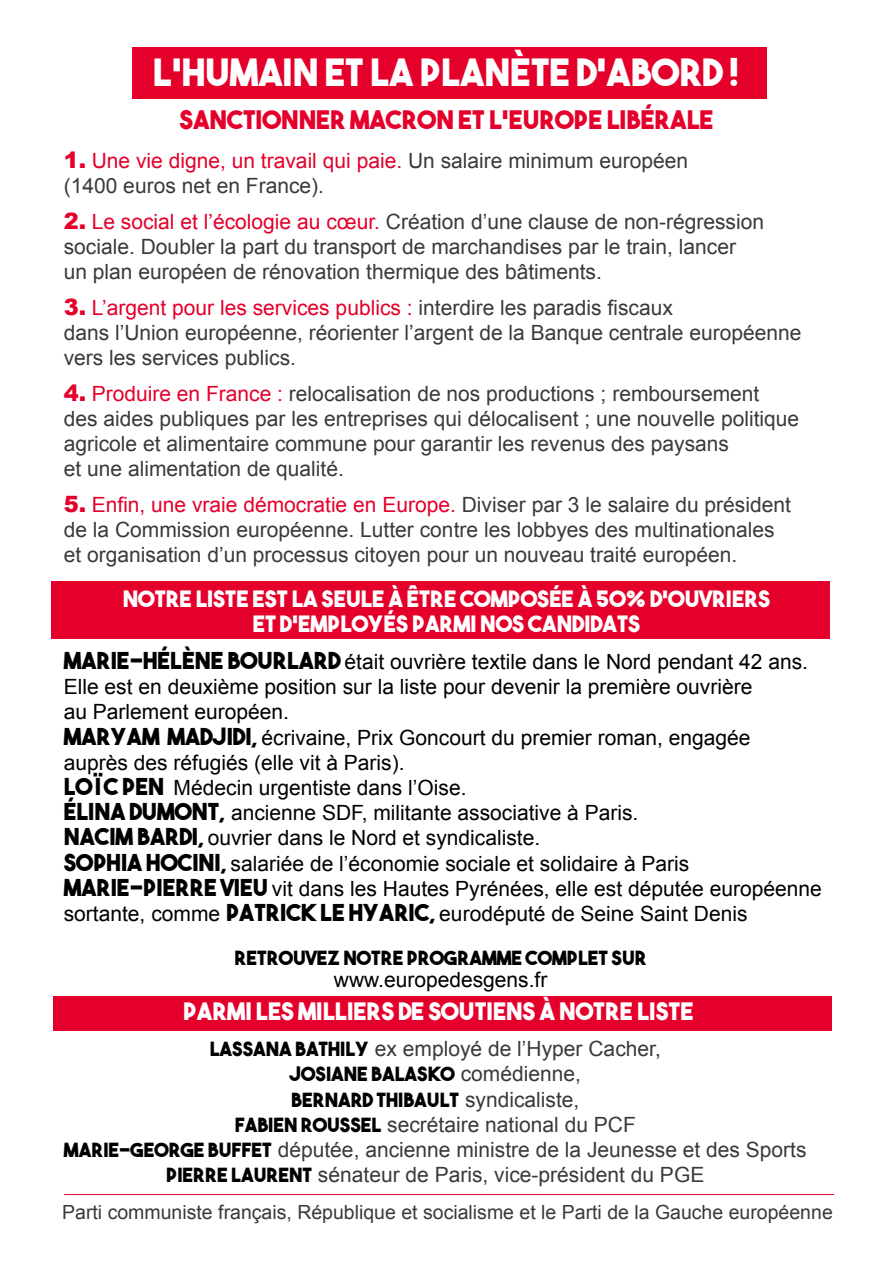
<style>
.page{position:relative;width:893px;height:1263px;background:#fff}
.page>*{position:absolute;margin:0;border:0;box-sizing:border-box;transform-origin:0 0}
.t1{font:37.5px "The Bold Font";color:#fff}
.t2{font:25.5px "The Bold Font";color:#e4002b}
.t3{font:24px "The Bold Font";color:#fff}
.t4{font:22.5px/25.5px "The Bold Font";color:#fff;text-align:center}
.Style_de_paragraphe{font:21px/25.2px "Arial";color:#3a3a39}
.t5{font:21px/25.2px "Arial";color:#000}
.Style_de_paragraphe-2{font:19.5px "The Bold Font";color:#000}
.Style_de_paragraphe-3{font:19.5px "Arial";color:#3a3a39}
.s1{font-weight:900;font-size:22.5px;color:#e4002b}
.s2{color:#e4002b}
.s3{font-family:"The Bold Font";font-size:23.25px}
.s4{font-family:"The Bold Font";font-size:19.5px;color:#000}
.s5{font-family:"Arial";font-size:21px;color:#3a3a39}
</style>
<div class="page">
<div style="left:54px;top:996px;width:778px;height:34px;background:#e4002b"></div>
<div style="left:51px;top:581px;width:778px;height:58px;background:#e4002b"></div>
<div style="left:132px;top:48px;width:634px;height:51px;background:#e4002b"></div>
<hr style="left:64px;top:1194px;width:770px;height:1px;background:#e4002b">
<p class="t1" style="left:153px;top:49px;width:588px">L’HUMAIN ET LA PLANÈTE D’ABORD !</p>
<p class="t2" style="left:179px;top:103px;width:536px">SANCTIONNER MACRON ET L’EUROPE LIBÉRALE</p>
<p class="Style_de_paragraphe" style="left:64px;top:148px;width:626px"><span class="s1">1.</span> <span class="s2">Une vie digne, un travail qui paie.</span> Un salaire minimum européen (1400 euros net en France).</p>
<p class="Style_de_paragraphe" style="left:64px;top:209px;width:702px"><span class="s1">2.</span> <span class="s2">Le social et l’écologie au cœur.</span> Création d’une clause de non-régression sociale. Doubler la part du transport de marchandises par le train, lancer un plan européen de rénovation thermique des bâtiments.</p>
<p class="Style_de_paragraphe" style="left:64px;top:295px;width:739px"><span class="s1">3.</span> <span class="s2">L’argent pour les services publics :</span> interdire les paradis fiscaux<br>dans l’Union européenne, réorienter l’argent de la Banque centrale européenne vers les services publics.</p>
<p class="Style_de_paragraphe" style="left:64px;top:381px;width:737px"><span class="s1">4.</span> <span class="s2">Produire en France :</span> relocalisation de nos productions ; remboursement<br>des aides publiques par les entreprises qui délocalisent ; une nouvelle politique agricole et alimentaire commune pour garantir les revenus des paysans<br>et une alimentation de qualité.</p>
<p class="Style_de_paragraphe" style="left:64px;top:492px;width:729px"><span class="s1">5.</span> <span class="s2">Enfin, une vraie démocratie en Europe.</span> Diviser par 3 le salaire du président de la Commission européenne. Lutter contre les lobbyes des multinationales et organisation d’un processus citoyen pour un nouveau traité européen.</p>
<p class="t4" style="left:123px;top:585px;width:649px">NOTRE LISTE EST LA SEULE À ÊTRE COMPOSÉE À 50% D’OUVRIERS<br>ET D’EMPLOYÉS PARMI NOS CANDIDATS</p>
<p class="t5" style="left:64px;top:649px;width:746px"><span class="s3">MARIE-HÉLÈNE BOURLARD</span> était ouvrière textile dans le Nord pendant 42 ans.<br>Elle est en deuxième position sur la liste pour devenir la première ouvrière<br>au Parlement européen.</p>
<p class="t5" style="left:64px;top:725px;width:688px"><span class="s3">MARYAM MADJIDI,</span> écrivaine, Prix Goncourt du premier roman, engagée</p>
<p class="t5" style="left:64px;top:750px;width:342px">auprès des réfugiés (elle vit à Paris).</p>
<p class="t5" style="left:64px;top:775px;width:404px"><span class="s3">LOÏC PEN</span> Médecin urgentiste dans l’Oise.</p>
<p class="t5" style="left:64px;top:800px;width:576px"><span class="s3">ÉLINA DUMONT,</span> ancienne SDF, militante associative à Paris.</p>
<p class="t5" style="left:64px;top:826px;width:478px"><span class="s3">NACIM BARDI,</span> ouvrier dans le Nord et syndicaliste.</p>
<p class="t5" style="left:64px;top:851px;width:627px"><span class="s3">SOPHIA HOCINI,</span> salariée de l’économie sociale et solidaire à Paris</p>
<p class="t5" style="left:64px;top:876px;width:760px"><span class="s3">MARIE-PIERRE VIEU</span> vit dans les Hautes Pyrénées, elle est députée européenne sortante, comme <span class="s3">PATRICK LE HYARIC,</span> eurodéputé de Seine Saint Denis</p>
<p class="Style_de_paragraphe-2" style="left:234px;top:945px;width:414px">RETROUVEZ NOTRE PROGRAMME COMPLET SUR</p>
<p class="t5" style="left:334px;top:967px;width:215px">www.europedesgens.fr</p>
<p class="t3" style="left:183px;top:996px;width:512px">PARMI LES MILLIERS DE SOUTIENS À NOTRE LISTE</p>
<p class="Style_de_paragraphe" style="left:210px;top:1036px;width:453px"><span class="s4">LASSANA BATHILY</span> ex employé de l’Hyper Cacher,</p>
<p class="Style_de_paragraphe-2" style="left:290px;top:1062px;width:293px">JOSIANE BALASKO <span class="s5">comédienne,</span></p>
<p class="Style_de_paragraphe-2" style="left:291px;top:1087px;width:290px">BERNARD THIBAULT <span class="s5">syndicaliste,</span></p>
<p class="Style_de_paragraphe" style="left:235px;top:1112px;width:403px"><span class="s4">FABIEN ROUSSEL</span> secrétaire national du PCF</p>
<p class="Style_de_paragraphe" style="left:64px;top:1137px;width:744px"><span class="s4">MARIE-GEORGE BUFFET</span> députée, ancienne ministre de la Jeunesse et des Sports</p>
<p class="Style_de_paragraphe" style="left:166px;top:1162px;width:540px"><span class="s4">PIERRE LAURENT</span> sénateur de Paris, vice-président du PGE</p>
<p class="Style_de_paragraphe-3" style="left:62px;top:1199px;width:772px">Parti communiste français, République et socialisme et le Parti de la Gauche européenne</p>
</div>
